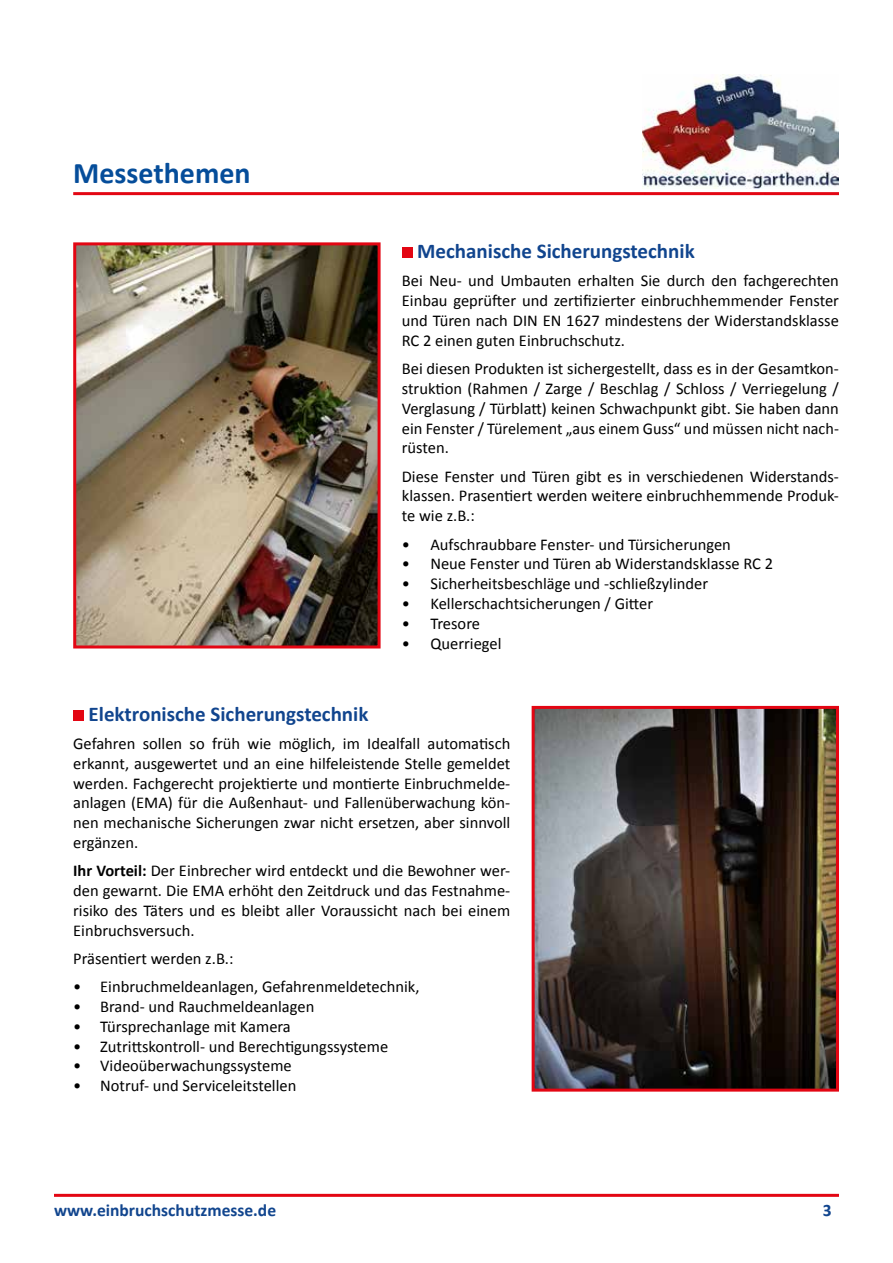
<style>
.page{position:relative;width:893px;height:1263px;background:#fff}
.page>*{position:absolute;margin:0;border:0;box-sizing:border-box;transform-origin:0 0}
.t1{font:700 30px "Calibri";color:#054d9a}
.t2{font:700 21px "Calibri";color:#11458e}
.t3{font:700 17.55px "Calibri";color:#11458e}
.t4{font:16.5px/19.8px "Calibri";color:#000;text-align:justify}
.s1{font-weight:700}
</style>
<div class="page">
<img style="left:643px;top:74px;width:196px;height:114px">
<hr style="left:73px;top:192px;width:766px;height:3px;background:#e30613">
<hr style="left:54px;top:1194px;width:785px;height:3px;background:#e30613">
<div style="left:402px;top:247px;width:10px;height:11px;background:#e30613"></div>
<div style="left:73px;top:710px;width:11px;height:11px;background:#e30613"></div>
<img style="left:77px;top:246px;width:300px;height:398px">
<div style="left:73px;top:242px;width:308px;height:406px;border:3px solid #e30613"></div>
<img style="left:536px;top:710px;width:299px;height:377px">
<div style="left:532px;top:706px;width:307px;height:385px;border:3px solid #e30613"></div>
<h1 class="t1" style="left:73px;top:155px;width:179px">Messethemen</h1>
<p class="t2" style="left:417px;top:238px;width:279px">Mechanische Sicherungstechnik</p>
<p class="t4" style="left:402px;top:270px;width:439px">Bei Neu- und Umbauten erhalten Sie durch den fachgerechten Einbau geprüfter und zertifizierter einbruchhemmender Fenster und Türen nach DIN EN 1627 mindestens der Widerstandsklasse RC 2 einen guten Einbruchschutz.</p>
<p class="t4" style="left:402px;top:358px;width:439px">Bei diesen Produkten ist sichergestellt, dass es in der Gesamtkon&shy;struktion (Rahmen / Zarge / Beschlag / Schloss / Verriegelung / Verglasung / Türblatt) keinen Schwachpunkt gibt. Sie haben dann ein Fenster / Türelement „aus einem Guss“ und müssen nicht nach&shy;rüsten.</p>
<p class="t4" style="left:402px;top:465px;width:439px">Diese Fenster und Türen gibt es in verschiedenen Widerstands&shy;klassen. Prasentiert werden weitere einbruchhemmende Produk&shy;te wie z.B.:</p>
<p class="t4" style="left:402px;top:533px;width:331px">• Aufschraubbare Fenster- und Türsicherungen</p>
<p class="t4" style="left:402px;top:553px;width:373px">• Neue Fenster und Türen ab Widerstandsklasse RC 2</p>
<p class="t4" style="left:402px;top:573px;width:308px">• Sicherheitsbeschläge und -schließzylinder</p>
<p class="t4" style="left:402px;top:593px;width:253px">• Kellerschachtsicherungen / Gitter</p>
<p class="t4" style="left:402px;top:613px;width:80px">• Tresore</p>
<p class="t4" style="left:402px;top:632px;width:101px">• Querriegel</p>
<p class="t2" style="left:89px;top:701px;width:281px">Elektronische Sicherungstechnik</p>
<p class="t4" style="left:73px;top:733px;width:439px">Gefahren sollen so früh wie möglich, im Idealfall automatisch erkannt, ausgewertet und an eine hilfeleistende Stelle gemeldet werden. Fachgerecht projektierte und montierte Einbruchmelde&shy;anlagen (EMA) für die Außenhaut- und Fallenüberwachung kön&shy;nen mechanische Sicherungen zwar nicht ersetzen, aber sinnvoll ergänzen.</p>
<p class="t4" style="left:73px;top:860px;width:439px"><span class="s1">Ihr Vorteil:</span> Der Einbrecher wird entdeckt und die Bewohner wer&shy;den gewarnt. Die EMA erhöht den Zeitdruck und das Festnahme&shy;risiko des Täters und es bleibt aller Voraussicht nach bei einem Einbruchsversuch.</p>
<p class="t4" style="left:73px;top:948px;width:162px">Präsentiert werden z.B.:</p>
<p class="t4" style="left:73px;top:976px;width:348px">• Einbruchmeldeanlagen, Gefahrenmeldetechnik,</p>
<p class="t4" style="left:73px;top:996px;width:243px">• Brand- und Rauchmeldeanlagen</p>
<p class="t4" style="left:73px;top:1016px;width:219px">• Türsprechanlage mit Kamera</p>
<p class="t4" style="left:73px;top:1035px;width:316px">• Zutrittskontroll- und Berechtigungssysteme</p>
<p class="t4" style="left:73px;top:1055px;width:220px">• Videoüberwachungssysteme</p>
<p class="t4" style="left:73px;top:1075px;width:225px">• Notruf- und Serviceleitstellen</p>
<p class="t3" style="left:54px;top:1199px;width:224px">www.einbruchschutzmesse.de</p>
<p class="t3" style="left:823px;top:1199px;width:10px">3</p>
</div>
